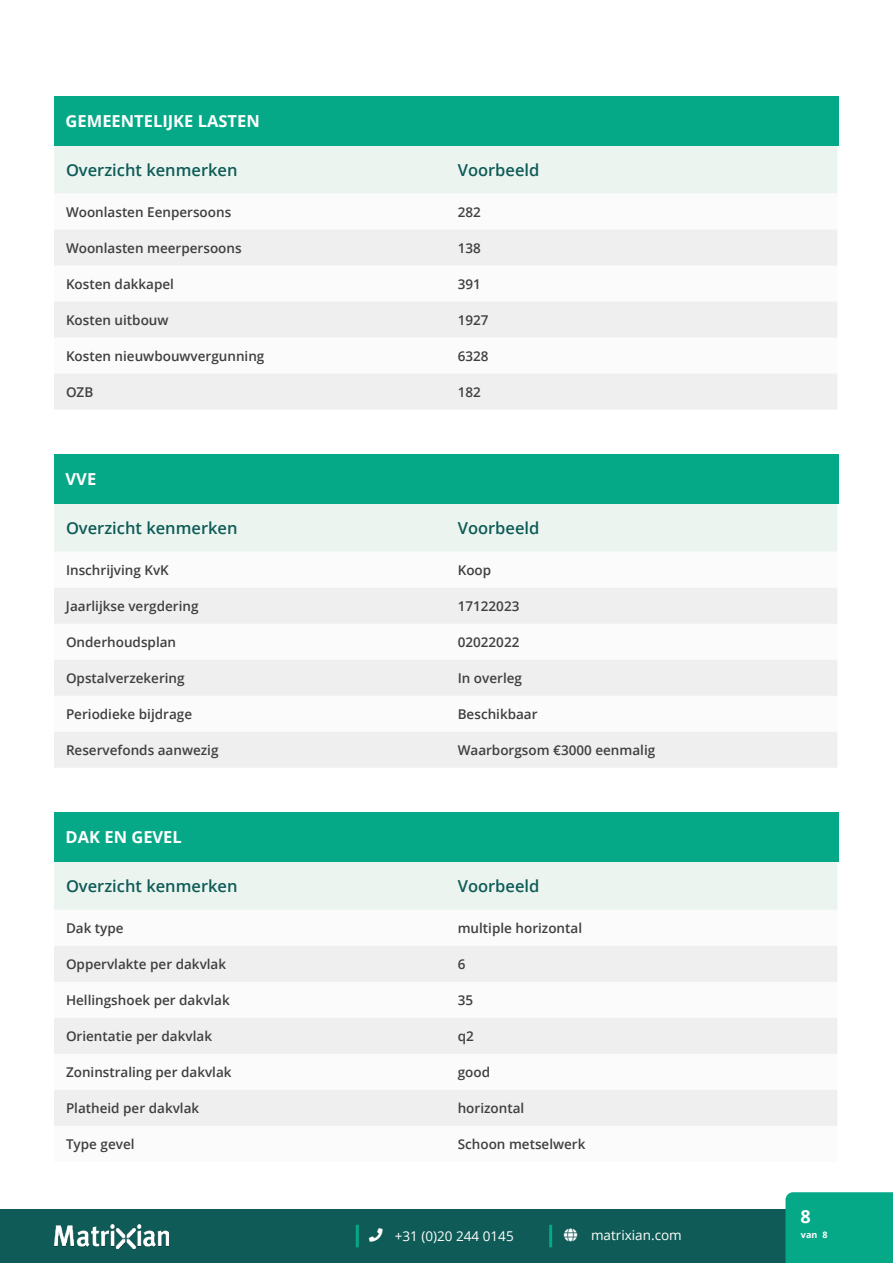
<style>
.page{position:relative;width:893px;height:1263px;background:#fff}
.page>*{position:absolute;margin:0;border:0;box-sizing:border-box;transform-origin:0 0}
.t1{font:700 18px "Open Sans";color:#fff}
.t2{font:600 16.5px "Open Sans";color:#0e5b57}
.t3{font:700 16.5px "Open Sans";color:#fff}
.t4{font:600 13.5px "Open Sans";color:#3f3f3f}
.t5{font:13.5px "Open Sans";color:#fff}
.t6{font:700 9px "Open Sans";color:#fff}
</style>
<div class="page">
<div style="left:0;top:1209px;width:823px;height:54px;background:#0e5b57"></div>
<div style="left:785px;top:1192px;width:108px;height:71px;background:#05a887"></div>
<hr style="left:356px;top:1225px;width:3px;height:22px;background:#05a887">
<hr style="left:549px;top:1225px;width:3px;height:22px;background:#05a887">
<img style="left:54px;top:1224px;width:115px;height:24px">
<div style="left:54px;top:146px;width:783px;height:47px;background:#ebf4ef"></div>
<svg style="left:54px;top:230px;width:783px;height:179px;fill:#efefef"></svg>
<div style="left:54px;top:96px;width:784px;height:50px;background:#05a887"></div>
<div style="left:54px;top:504px;width:783px;height:48px;background:#ebf4ef"></div>
<svg style="left:54px;top:588px;width:783px;height:180px;fill:#efefef"></svg>
<div style="left:54px;top:454px;width:784px;height:50px;background:#05a887"></div>
<div style="left:54px;top:862px;width:783px;height:48px;background:#ebf4ef"></div>
<svg style="left:54px;top:946px;width:783px;height:180px;fill:#efefef"></svg>
<div style="left:54px;top:812px;width:784px;height:50px;background:#05a887"></div>
<p class="t3" style="left:66px;top:115px;width:196px">GEMEENTELIJKE LASTEN</p>
<p class="t2" style="left:66px;top:163px;width:173px">Overzicht kenmerken</p>
<p class="t2" style="left:458px;top:163px;width:83px">Voorbeeld</p>
<p class="t4" style="left:66px;top:206px;width:167px">Woonlasten Eenpersoons</p>
<p class="t4" style="left:458px;top:206px;width:25px">282</p>
<p class="t4" style="left:66px;top:242px;width:177px">Woonlasten meerpersoons</p>
<p class="t4" style="left:458px;top:242px;width:25px">138</p>
<p class="t4" style="left:66px;top:278px;width:110px">Kosten dakkapel</p>
<p class="t4" style="left:458px;top:278px;width:25px">391</p>
<p class="t4" style="left:66px;top:314px;width:104px">Kosten uitbouw</p>
<p class="t4" style="left:458px;top:314px;width:32px">1927</p>
<p class="t4" style="left:66px;top:350px;width:200px">Kosten nieuwbouwvergunning</p>
<p class="t4" style="left:458px;top:350px;width:32px">6328</p>
<p class="t4" style="left:66px;top:386px;width:29px">OZB</p>
<p class="t4" style="left:458px;top:386px;width:25px">182</p>
<p class="t3" style="left:66px;top:473px;width:32px">VVE</p>
<p class="t2" style="left:66px;top:521px;width:173px">Overzicht kenmerken</p>
<p class="t2" style="left:458px;top:521px;width:83px">Voorbeeld</p>
<p class="t4" style="left:66px;top:564px;width:104px">Inschrijving KvK</p>
<p class="t4" style="left:458px;top:564px;width:35px">Koop</p>
<p class="t4" style="left:66px;top:600px;width:134px">Jaarlijkse vergdering</p>
<p class="t4" style="left:458px;top:600px;width:63px">17122023</p>
<p class="t4" style="left:66px;top:636px;width:112px">Onderhoudsplan</p>
<p class="t4" style="left:458px;top:636px;width:63px">02022022</p>
<p class="t4" style="left:66px;top:672px;width:120px">Opstalverzekering</p>
<p class="t4" style="left:458px;top:672px;width:66px">In overleg</p>
<p class="t4" style="left:66px;top:708px;width:128px">Periodieke bijdrage</p>
<p class="t4" style="left:458px;top:708px;width:81px">Beschikbaar</p>
<p class="t4" style="left:66px;top:744px;width:154px">Reservefonds aanwezig</p>
<p class="t4" style="left:458px;top:744px;width:199px">Waarborgsom €3000 eenmalig</p>
<p class="t3" style="left:66px;top:831px;width:118px">DAK EN GEVEL</p>
<p class="t2" style="left:66px;top:879px;width:173px">Overzicht kenmerken</p>
<p class="t2" style="left:458px;top:879px;width:83px">Voorbeeld</p>
<p class="t4" style="left:66px;top:923px;width:59px">Dak type</p>
<p class="t4" style="left:458px;top:923px;width:126px">multiple horizontal</p>
<p class="t4" style="left:66px;top:959px;width:162px">Oppervlakte per dakvlak</p>
<p class="t4" style="left:458px;top:959px;width:9px">6</p>
<p class="t4" style="left:66px;top:995px;width:165px">Hellingshoek per dakvlak</p>
<p class="t4" style="left:458px;top:995px;width:17px">35</p>
<p class="t4" style="left:66px;top:1031px;width:148px">Orientatie per dakvlak</p>
<p class="t4" style="left:458px;top:1031px;width:18px">q2</p>
<p class="t4" style="left:66px;top:1067px;width:167px">Zoninstraling per dakvlak</p>
<p class="t4" style="left:458px;top:1067px;width:34px">good</p>
<p class="t4" style="left:66px;top:1103px;width:135px">Platheid per dakvlak</p>
<p class="t4" style="left:458px;top:1103px;width:68px">horizontal</p>
<p class="t4" style="left:66px;top:1139px;width:70px">Type gevel</p>
<p class="t4" style="left:458px;top:1139px;width:129px">Schoon metselwerk</p>
<h1 class="t1" style="left:800px;top:1209px;width:12px">8</h1>
<p class="t6" style="left:801px;top:1231px;width:18px">van</p>
<p class="t5" style="left:395px;top:1230px;width:120px">+31 (0)20 244 0145</p>
<p class="t5" style="left:591px;top:1229px;width:92px">matrixian.com</p>
<p class="t6" style="left:823px;top:1231px;width:7px">8</p>
</div>
